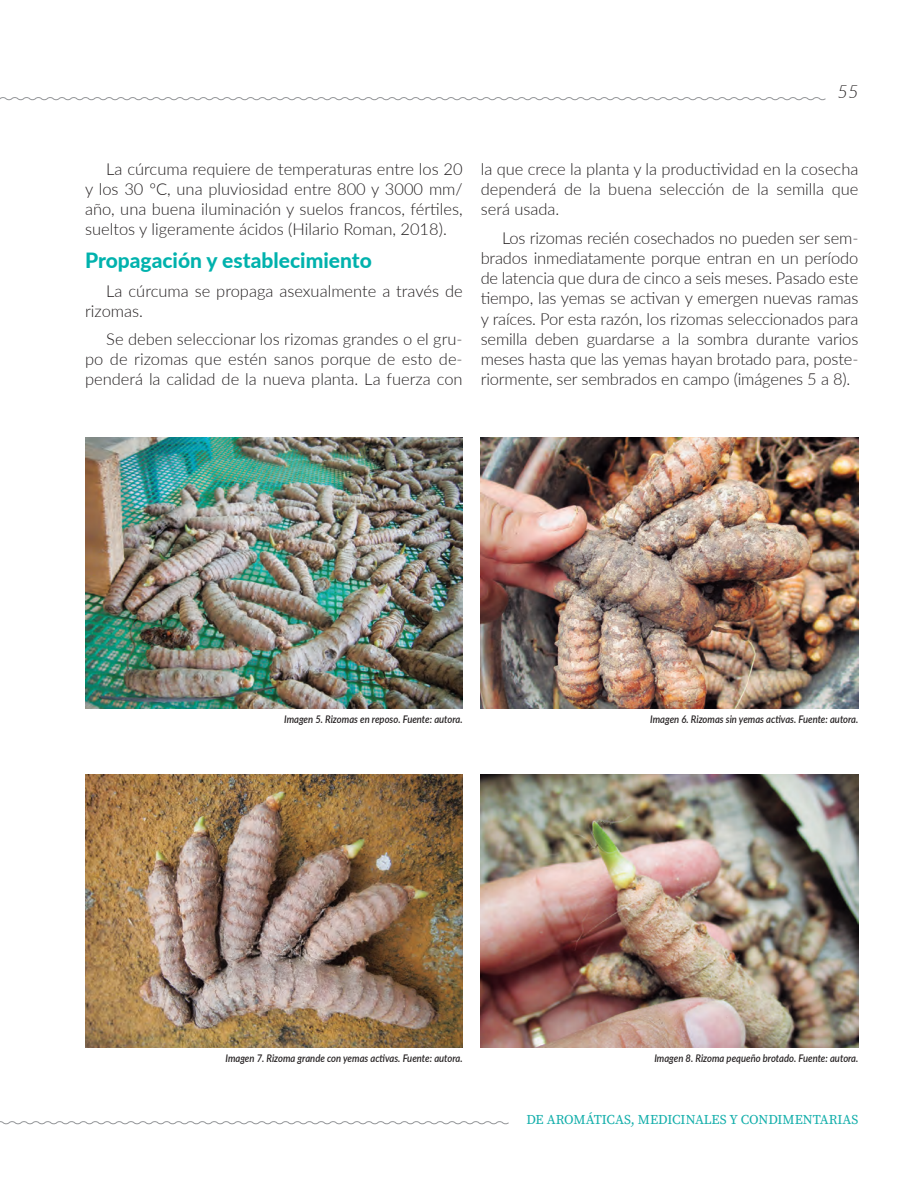
<style>
.page{position:relative;width:918px;height:1188px;background:#fff}
.page>*{position:absolute;margin:0;border:0;box-sizing:border-box;transform-origin:0 0}
.Cuerpo_de_texto{font:800 21px "Lato";color:#00b2ad}
.t1{font:italic 300 18px "Lato";color:#231f20}
.Cuerpo_de_texto-2{font:300 16.5px/20.2px "Lato";color:#231f20;text-align:justify}
.t2{font:13.5px "Source Serif Pro";color:#12aeaa}
.t3{font:italic 600 10.5px "Lato";color:#231f20;scale:.9 1}
</style>
<div class="page">
<svg style="left:0;top:97px;width:826px;height:4px"></svg>
<svg style="left:0;top:1121px;width:509px;height:4px"></svg>
<img style="left:85px;top:437px;width:378px;height:271px">
<img style="left:85px;top:774px;width:378px;height:274px">
<img style="left:481px;top:437px;width:377px;height:271px">
<img style="left:481px;top:774px;width:377px;height:274px">
<p class="t1" style="left:838px;top:79px;width:22px">55</p>
<p class="Cuerpo_de_texto-2" style="left:85px;top:158px;width:379px;text-indent:21px">La cúrcuma requiere de temperaturas entre los 20 y los 30 ºC, una pluviosidad entre 800 y 3000 mm/ año, una buena iluminación y suelos francos, fértiles, sueltos y ligeramente ácidos (Hilario Roman, 2018).</p>
<p class="Cuerpo_de_texto" style="left:85px;top:245px;width:288px">Propagación y establecimiento</p>
<p class="Cuerpo_de_texto-2" style="left:85px;top:280px;width:379px;text-indent:21px">La cúrcuma se propaga asexualmente a través de rizomas.</p>
<p class="Cuerpo_de_texto-2" style="left:85px;top:329px;width:379px;text-indent:21px">Se deben seleccionar los rizomas grandes o el gru&shy;po de rizomas que estén sanos porque de esto de&shy;penderá la calidad de la nueva planta. La fuerza con</p>
<p class="Cuerpo_de_texto-2" style="left:481px;top:158px;width:379px">la que crece la planta y la productividad en la cosecha dependerá de la buena selección de la semilla que será usada.</p>
<p class="Cuerpo_de_texto-2" style="left:481px;top:227px;width:379px;text-indent:21px">Los rizomas recién cosechados no pueden ser sem&shy;brados inmediatamente porque entran en un período de latencia que dura de cinco a seis meses. Pasado este tiempo, las yemas se activan y emergen nuevas ramas y raíces. Por esta razón, los rizomas seleccionados para semilla deben guardarse a la sombra durante varios meses hasta que las yemas hayan brotado para, poste&shy;riormente, ser sembrados en campo (imágenes 5 a 8).</p>
<p class="t3" style="left:284px;top:711px;width:200px">Imagen 5. Rizomas en reposo. Fuente: autora.</p>
<p class="t3" style="left:650px;top:711px;width:233px">Imagen 6. Rizomas sin yemas activas. Fuente: autora.</p>
<p class="t3" style="left:225px;top:1051px;width:265px">Imagen 7. Rizoma grande con yemas activas. Fuente: autora.</p>
<p class="t3" style="left:654px;top:1051px;width:228px">Imagen 8. Rizoma pequeño brotado. Fuente: autora.</p>
<p class="t2" style="left:526px;top:1111px;width:334px">DE AROMÁTICAS, MEDICINALES Y CONDIMENTARIAS</p>
</div>
